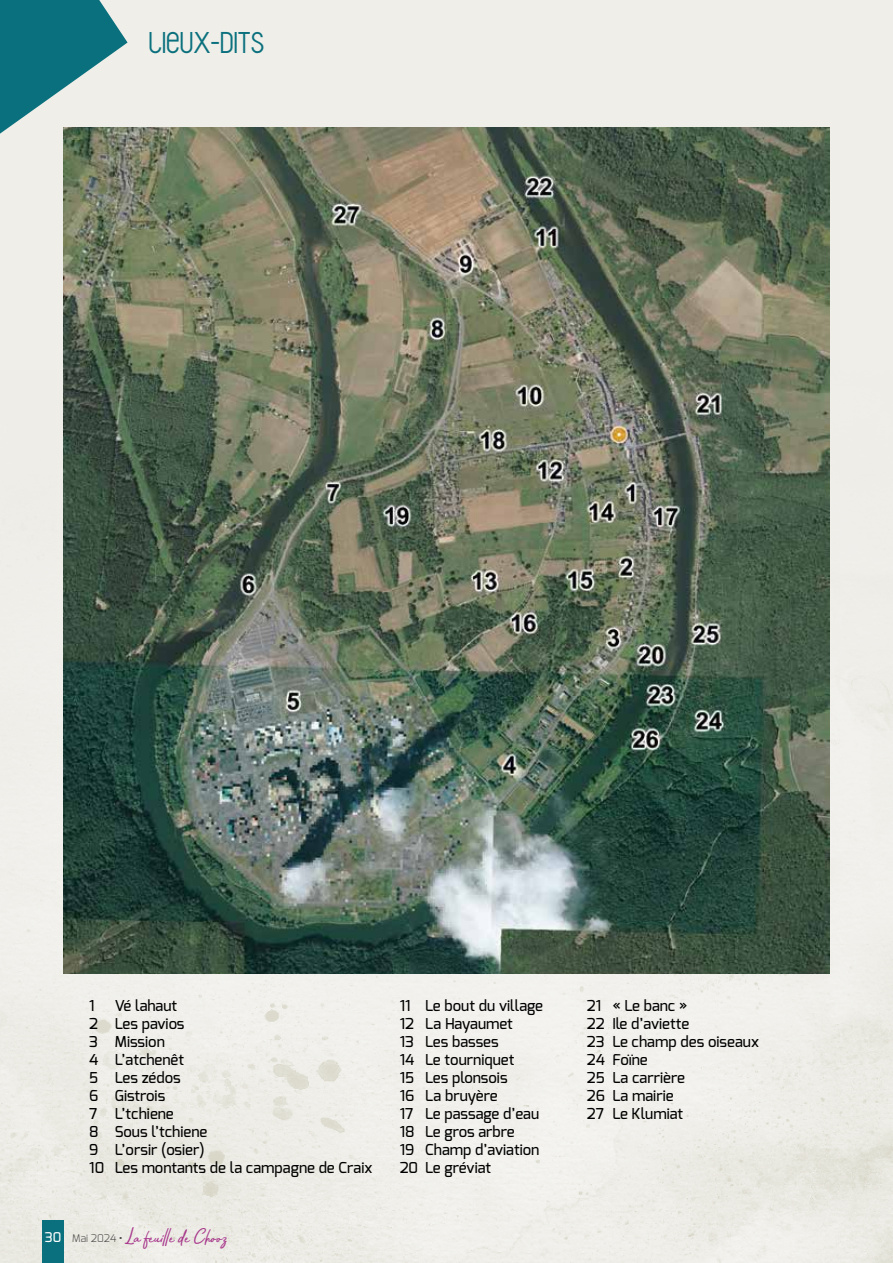
<style>
.page{position:relative;width:893px;height:1263px;background:#efeee9}
.page>*{position:absolute;margin:0;border:0;box-sizing:border-box;transform-origin:0 0}
.t1{font:30px "Franks";color:#0a707d}
.t2{font:21px "Bahagia";color:#a7358b}
.t3{font:500 15px/18px "Exo";color:#000}
.s1{font-family:"Exo";font-weight:500;font-size:13.5px;color:#fff}
.s2{font-family:"Exo";font-weight:300;font-size:10.5px;color:#4a4a49}
.s3{font-family:"Exo";font-weight:700;font-size:10.5px;color:#4a4a49}
</style>
<div class="page">
<img style="left:0;top:370px;width:893px;height:893px">
<div style="left:43px;top:1220px;width:21px;height:43px;background:#0a707d"></div>
<svg style="left:0;top:0;width:128px;height:134px"></svg>
<img style="left:64px;top:128px;width:765px;height:846px">
<h1 class="t1" style="left:149px;top:27px;width:117px">LIEUX-DITS</h1>
<p class="t3" style="left:89px;top:997px;width:285px;text-indent:26px">Vé lahaut<br>2 Les pavios<br>3 Mission<br>4 L’atchenêt<br>5 Les zédos<br>6 Gistrois<br>7 L’tchiene<br>8 Sous l’tchiene<br>9 L’orsir (osier)<br>10 Les montants de la campagne de Craix</p>
<p class="t3" style="left:400px;top:997px;width:145px">11 Le bout du village<br>12 La Hayaumet<br>13 Les basses<br>14 Le tourniquet<br>15 Les plonsois<br>16 La bruyère<br>17 Le passage d’eau<br>18 Le gros arbre<br>19 Champ d’aviation<br>20 Le gréviat</p>
<p class="t3" style="left:587px;top:997px;width:174px">21 « Le banc »<br>22 Ile d’aviette<br>23 Le champ des oiseaux<br>24 Foïne<br>25 La carrière<br>26 La mairie<br>27 Le Klumiat</p>
<p class="t3" style="left:89px;top:997px;width:7px">1</p>
<h2 class="t2" style="left:45px;top:1222px;width:184px"><span class="s1">30</span> <span class="s2">Mai 2024</span> <span class="s3">•</span> La feuille de Chooz</h2>
</div>
